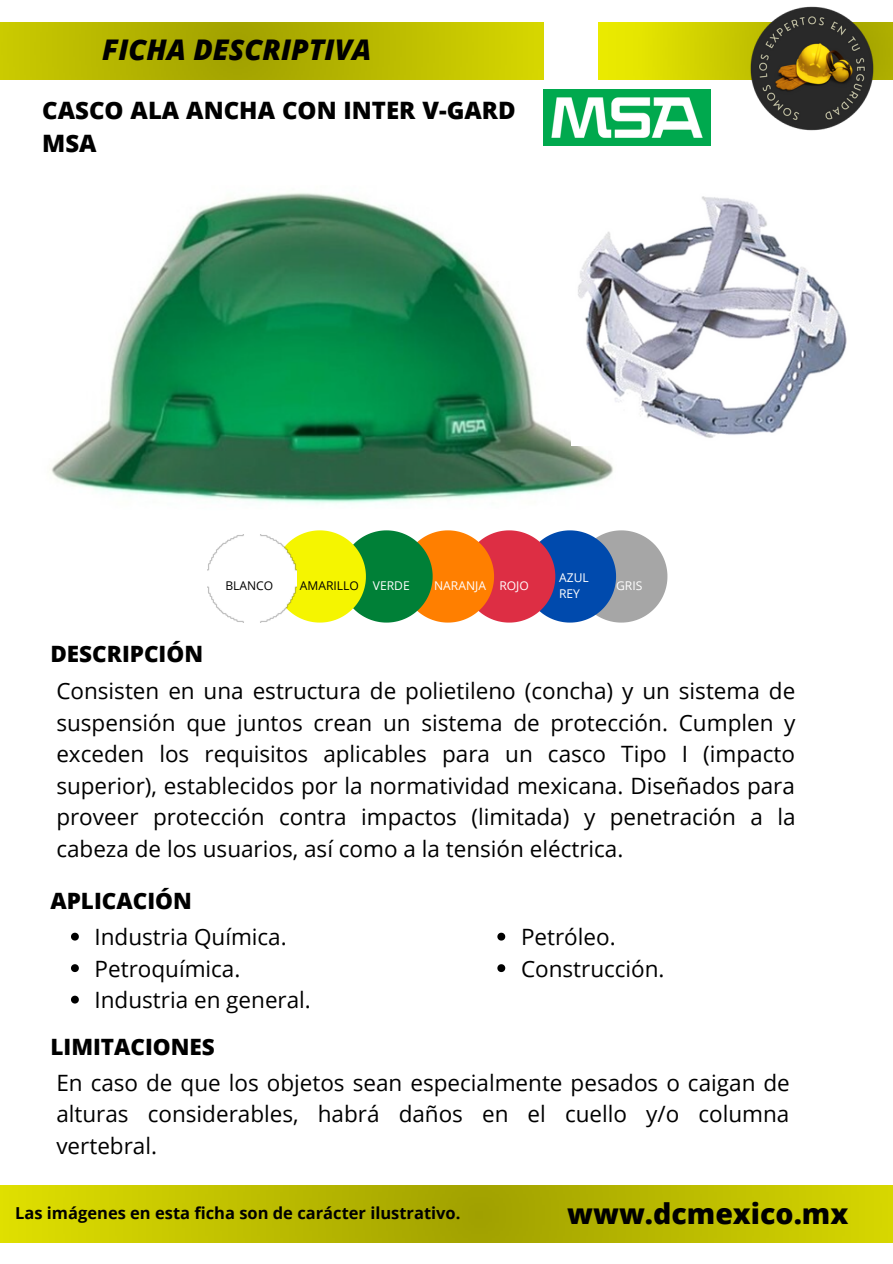
<style>
.page{position:relative;width:893px;height:1264px;background:#fff}
.page>*{position:absolute;margin:0;border:0;box-sizing:border-box;transform-origin:0 0}
.t1{font:italic 800 28.5px "Open Sans";color:#000}
.t2{font:800 28.5px "Open Sans";color:#000}
.t3{font:800 24px/32.5px "Open Sans";color:#000}
.t4{font:22.5px/31.5px "Open Sans";color:#000;text-align:justify}
.t5{font:800 22.5px "Open Sans";color:#000}
.t6{font:700 16.5px "Open Sans";color:#000}
.t7{font:12px "Open Sans";color:#fff}
.t8{font:12px "Open Sans";color:#000}
</style>
<div class="page">
<img style="left:0;top:1185px;width:892px;height:57px">
<img style="left:0;top:22px;width:543px;height:57px">
<img style="left:598px;top:22px;width:294px;height:58px">
<img style="left:51px;top:193px;width:562px;height:311px">
<img style="left:571px;top:193px;width:276px;height:253px">
<svg style="left:296px;top:530px;width:371px;height:92px;background:#9c8e5a"></svg>
<img style="left:207px;top:534px;width:89px;height:89px">
<svg style="left:71px;top:932px;width:8px;height:8px"></svg>
<svg style="left:71px;top:964px;width:8px;height:8px"></svg>
<svg style="left:71px;top:995px;width:8px;height:8px"></svg>
<svg style="left:497px;top:932px;width:8px;height:8px"></svg>
<svg style="left:497px;top:964px;width:8px;height:8px"></svg>
<img style="left:543px;top:89px;width:168px;height:56px">
<img style="left:738px;top:6px;width:138px;height:125px">
<p class="t1" style="left:102px;top:30px;width:271px">FICHA DESCRIPTIVA</p>
<p class="t3" style="left:42px;top:93px;width:475px">CASCO ALA ANCHA CON INTER V-GARD<br>MSA</p>
<p class="t5" style="left:50px;top:638px;width:154px">DESCRIPCIÓN</p>
<p class="t8" style="left:225px;top:577px;width:49px">BLANCO</p>
<p class="t8" style="left:300px;top:577px;width:60px">AMARILLO</p>
<p class="t7" style="left:373px;top:577px;width:38px">VERDE</p>
<p class="t7" style="left:434px;top:577px;width:53px">NARANJA</p>
<p class="t7" style="left:499px;top:577px;width:31px">ROJO</p>
<p class="t7" style="left:559px;top:569px;width:31px">AZUL</p>
<p class="t7" style="left:559px;top:585px;width:22px">REY</p>
<p class="t7" style="left:616px;top:577px;width:28px">GRIS</p>
<p class="t4" style="left:56px;top:674px;width:740px">Consisten en una estructura de polietileno (concha) y un sistema de suspensión que juntos crean un sistema de protección. Cumplen y exceden los requisitos aplicables para un casco Tipo I (impacto superior), establecidos por la normatividad mexicana. Diseñados para proveer protección contra impactos (limitada) y penetración a la cabeza de los usuarios, así como a la tensión eléctrica.</p>
<p class="t5" style="left:50px;top:885px;width:143px">APLICACIÓN</p>
<p class="t4" style="left:95px;top:920px;width:194px">Industria Química.</p>
<p class="t4" style="left:95px;top:952px;width:147px">Petroquímica.</p>
<p class="t4" style="left:95px;top:983px;width:218px">Industria en general.</p>
<p class="t5" style="left:50px;top:1031px;width:166px">LIMITACIONES</p>
<p class="t4" style="left:521px;top:920px;width:96px">Petróleo.</p>
<p class="t4" style="left:521px;top:952px;width:145px">Construcción.</p>
<p class="t4" style="left:56px;top:1066px;width:735px">En caso de que los objetos sean especialmente pesados o caigan de alturas considerables, habrá daños en el cuello y/o columna vertebral.</p>
<p class="t6" style="left:15px;top:1200px;width:447px">Las imágenes en esta ficha son de carácter ilustrativo.</p>
<p class="t2" style="left:567px;top:1193px;width:282px">www.dcmexico.mx</p>
</div>
